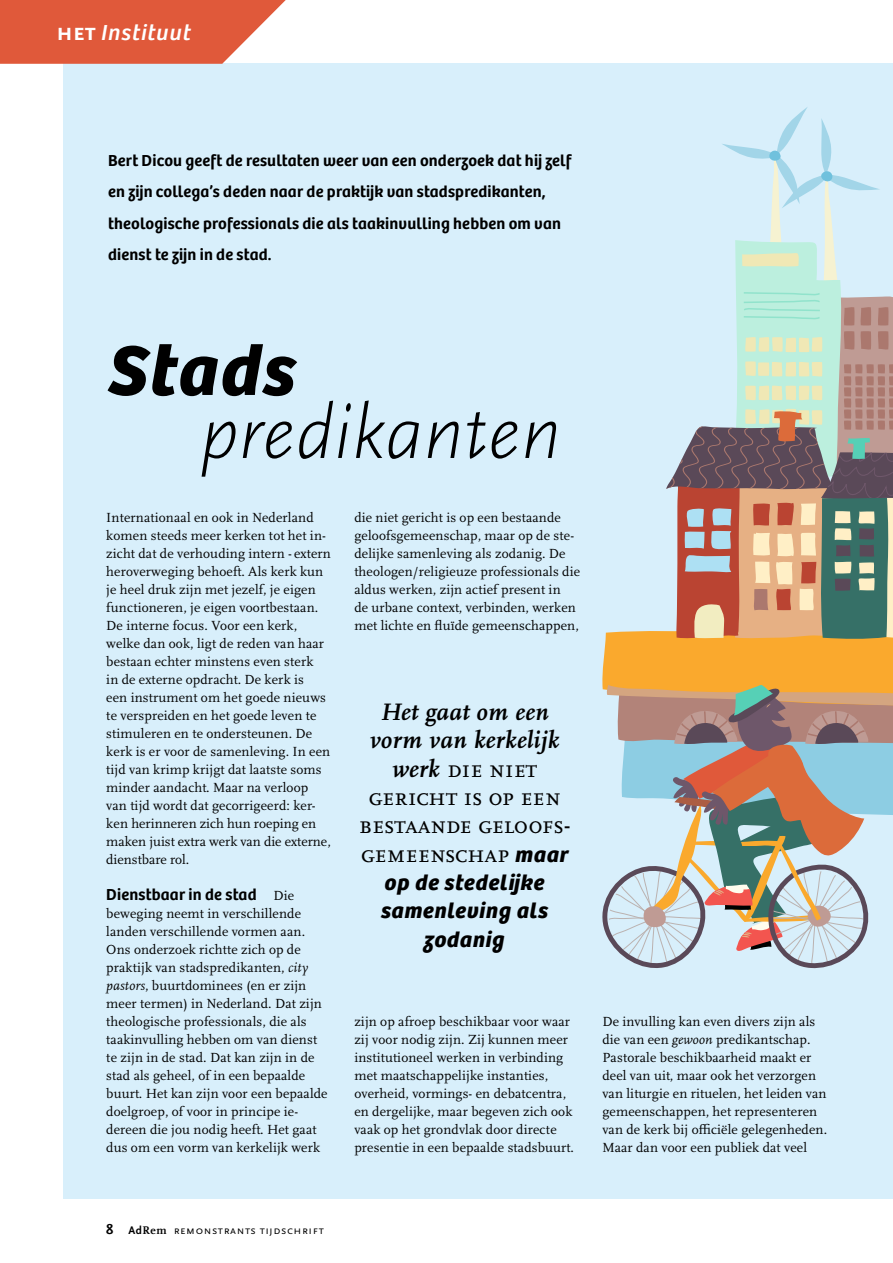
<style>
.page{position:relative;width:893px;height:1263px;background:#fff}
.page>*{position:absolute;margin:0;border:0;box-sizing:border-box;transform-origin:0 0}
.Intro_Bree{font:italic 300 78.3px "Scala Sans OT";letter-spacing:-.005em;color:#000}
.Intro_Bree-2{font:italic 700 73.05px "Bree";letter-spacing:.025em;color:#000}
.t1{font:25.05px/28.3px "Scala OT";color:#000;text-align:center}
.t2{font:italic 700 24.9px/28.3px "Scala OT";letter-spacing:.02em;color:#000;text-align:center}
.Rubriek_linkerpagina{font:italic 22.5px "Bree";letter-spacing:.045em;color:#fff}
.t3{font:italic 700 22.35px/28.3px "Bree";letter-spacing:.03em;color:#000;text-align:center}
.Intro_Bree-3{font:600 16.5px/31.5px "Bree";letter-spacing:.01em;color:#000}
.pt{font:600 16.5px "Bree";letter-spacing:.01em;color:#000}
.pt-2{font:13.8px/18px "Scala OT";letter-spacing:.01em;color:#000}
.t4{font:11.55px "Scala Sans OT";letter-spacing:.05em;color:#000}
.s1{font-family:"Scala Sans OT";font-weight:700;font-style:normal;font-size:24.75px}
.s2{font-family:"Scala OT";font-weight:400;font-size:13.8px}
.s3{font-style:italic}
.s4{font-weight:700;font-style:italic;font-size:24.9px}
.s5{font-family:"Bree";font-weight:700;font-style:italic;font-size:22.35px}
.s6{font-weight:700;font-size:14.55px}
.s7{font-weight:700}
.s8{font-family:"Scala OT";font-weight:700}
</style>
<div class="page">
<div style="left:64px;top:64px;width:829px;height:1135px;background:#d8effb"></div>
<svg style="left:602px;top:107px;width:291px;height:862px"></svg>
<svg style="left:0;top:0;width:299px;height:64px;background:#e47258"></svg>
<p class="Rubriek_linkerpagina" style="left:56px;top:16px;width:136px"><span class="s1">het</span> Instituut</p>
<p class="Intro_Bree-3" style="left:108px;top:143px;width:465px">Bert Dicou geeft de resultaten weer van een onderzoek dat hij zelf en zijn collega’s deden naar de praktijk van stadspredikanten, theologische professionals die als taakinvulling hebben om van dienst te zijn in de stad.</p>
<p class="Intro_Bree-2" style="left:109px;top:313px;width:188px">Stads</p>
<p class="Intro_Bree" style="left:200px;top:390px;width:362px">predikanten</p>
<p class="pt-2" style="left:106px;top:509px;width:226px">Internationaal en ook in Nederland komen steeds meer kerken tot het in&shy;zicht dat de verhouding intern - extern heroverweging behoeft. Als kerk kun je heel druk zijn met jezelf, je eigen functioneren, je eigen voortbestaan.<br>De interne focus. Voor een kerk, welke dan ook, ligt de reden van haar bestaan echter minstens even sterk<br>in de externe opdracht. De kerk is<br>een instrument om het goede nieuws te verspreiden en het goede leven te stimuleren en te ondersteunen. De kerk is er voor de samenleving. In een tijd van krimp krijgt dat laatste soms minder aandacht. Maar na verloop van tijd wordt dat gecorrigeerd: ker&shy;ken herinneren zich hun roeping en maken juist extra werk van die externe, dienstbare rol.</p>
<p class="pt" style="left:106px;top:882px;width:189px">Dienstbaar in de stad <span class="s2">Die</span></p>
<p class="pt-2" style="left:106px;top:905px;width:223px">beweging neemt in verschillende landen verschillende vormen aan.<br>Ons onderzoek richtte zich op de praktijk van stadspredikanten, <span class="s3">city pastors</span>, buurtdominees (en er zijn meer termen) in Nederland. Dat zijn theologische professionals, die als taakinvulling hebben om van dienst te zijn in de stad. Dat kan zijn in de stad als geheel, of in een bepaalde buurt. Het kan zijn voor een bepaalde doelgroep, of voor in principe ie&shy;dereen die jou nodig heeft. Het gaat dus om een vorm van kerkelijk werk</p>
<p class="pt-2" style="left:354px;top:509px;width:227px">die niet gericht is op een bestaande geloofsgemeenschap, maar op de ste&shy;delijke samenleving als zodanig. De theologen/religieuze professionals die aldus werken, zijn actief present in<br>de urbane context, verbinden, werken met lichte en fluïde gemeenschappen,</p>
<p class="t2" style="left:370px;top:698px;width:190px">Het gaat om een vorm van kerkelijk</p>
<p class="t1" style="left:359px;top:755px;width:213px"><span class="s4">werk</span> die niet gericht is op een bestaande geloofs&shy;gemeenschap <span class="s5">maar</span></p>
<p class="t3" style="left:381px;top:866px;width:168px">op de stedelijke samenleving als zodanig</p>
<p class="pt-2" style="left:354px;top:1013px;width:221px">zijn op afroep beschikbaar voor waar zij voor nodig zijn. Zij kunnen meer institutioneel werken in verbinding met maatschappelijke instanties, overheid, vormings- en debatcentra, en dergelijke, maar begeven zich ook vaak op het grondvlak door directe presentie in een bepaalde stadsbuurt.</p>
<p class="pt-2" style="left:602px;top:1013px;width:226px">De invulling kan even divers zijn als die van een <span class="s3">gewoon</span> predikantschap.<br>Pastorale beschikbaarheid maakt er deel van uit, maar ook het verzorgen van liturgie en rituelen, het leiden van gemeenschappen, het representeren van de kerk bij officiële gelegenheden.<br>Maar dan voor een publiek dat veel</p>
<p class="t4" style="left:106px;top:1224px;width:219px"><span class="s6">8</span> <span class="s7">Ad</span><span class="s8">Rem</span> remonstrants tijdschrift</p>
</div>
